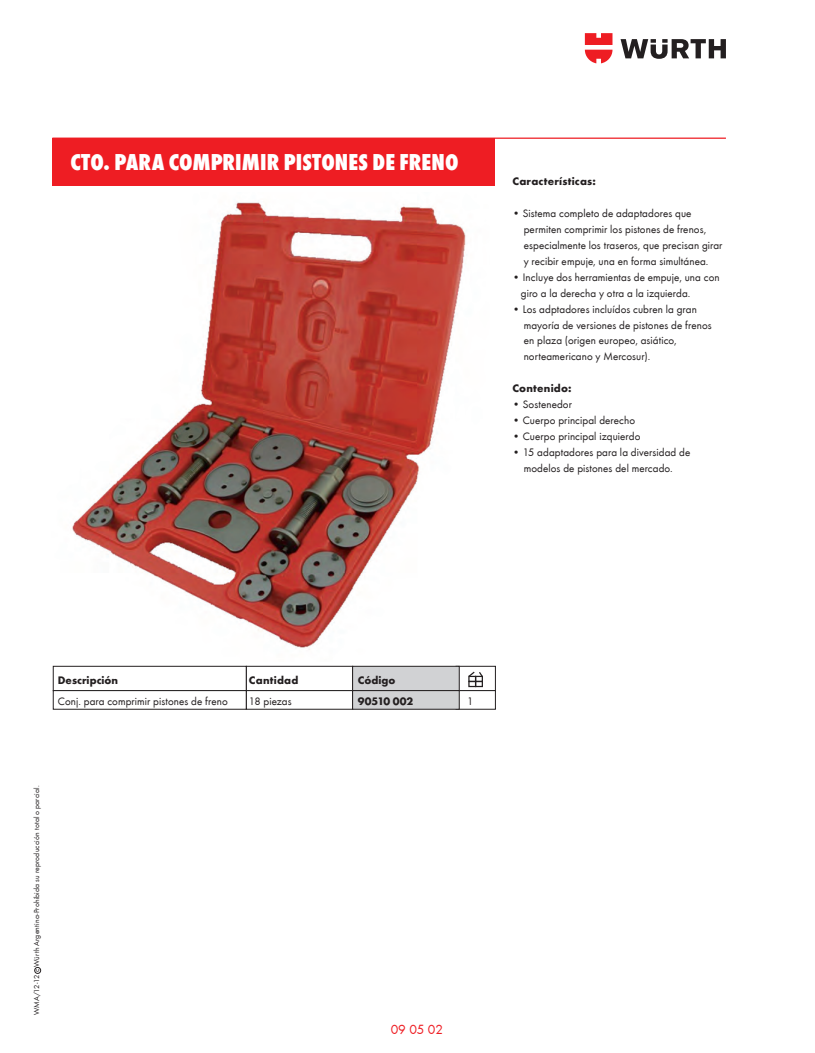
<style>
.page{position:relative;width:815px;height:1053px;background:#fff}
.page>*{position:absolute;margin:0;border:0;box-sizing:border-box;transform-origin:0 0}
.t1{font:800 condensed 23.75px "Wuerth";color:#fff}
.t2{font:13.75px "Wuerth";letter-spacing:-.005em;color:#ee1d23}
.t3{font:11.25px/16px "Wuerth";letter-spacing:.01em;color:#231f20}
.t4{font:700 11.25px "Wuerth";letter-spacing:.015em;color:#231f20}
.t5{font:7.5px "Wuerth";letter-spacing:.02em;color:#231f20;scale:1.04 1}
</style>
<div class="page">
<svg style="left:621px;top:39px;width:105px;height:20px"></svg>
<svg style="left:585px;top:33px;width:27px;height:30px"></svg>
<div style="left:34px;top:967px;width:7px;height:6px;border:1px solid #231f20;border-radius:50%"></div>
<img style="left:86px;top:206px;width:377px;height:420px">
<div style="left:53px;top:138px;width:442px;height:47px;background:#ee1d23"></div>
<hr style="left:52px;top:137px;width:674px;height:2px;background:#ee1d23">
<svg style="left:459px;top:687px;width:37px;height:3px"></svg>
<div style="left:456px;top:690px;width:40px;height:19px;background:#fff;border:1px solid #231f20"></div>
<div style="left:352px;top:666px;width:107px;height:24px;background:#d1d2d4"></div>
<div style="left:352px;top:690px;width:107px;height:19px;background:#d1d2d4;border:1px solid #231f20"></div>
<div style="left:24px;top:957px;width:6px;height:7px;border:1px solid #231f20;border-radius:50%"></div>
<img style="left:86px;top:223px;width:300px;height:261px">
<svg style="left:52px;top:137px;width:340px;height:71px"></svg>
<hr style="left:40px;top:128px;width:674px;height:1px;background:#ee1d23">
<svg style="left:270px;top:626px;width:72px;height:24px"></svg>
<div style="left:394px;top:650px;width:90px;height:19px;background:#fff"></div>
<svg style="left:457px;top:669px;width:39px;height:18px"></svg>
<svg style="left:412px;top:185px;width:83px;height:86px"></svg>
<img style="left:72px;top:511px;width:63px;height:87px">
<img style="left:153px;top:513px;width:89px;height:80px">
<img style="left:252px;top:506px;width:100px;height:90px">
<svg style="left:77px;top:535px;width:32px;height:32px"></svg>
<svg style="left:186px;top:540px;width:32px;height:32px"></svg>
<svg style="left:287px;top:537px;width:32px;height:32px"></svg>
<img style="left:366px;top:507px;width:87px;height:86px">
<img style="left:41px;top:661px;width:390px;height:49px">
<h1 class="t1" style="left:57px;top:136px;width:197px">HERRAMIENTAS PARA</h1>
<h1 class="t1" style="left:70px;top:145px;width:390px">CTO. PARA COMPRIMIR PISTONES DE FRENO</h1>
<p class="t4" style="left:512px;top:173px;width:85px">Características:</p>
<p class="t3" style="left:524px;top:204px;width:200px;text-indent:-11px">• Sistema completo de adaptadores que permiten comprimir los pistones de frenos, especialmente los traseros, que precisan girar y recibir empuje, una en forma simultánea.</p>
<p class="t3" style="left:521px;top:268px;width:200px;text-indent:-8px">• Incluye dos herramientas de empuje, una con giro a la derecha y otra a la izquierda.</p>
<p class="t3" style="left:524px;top:300px;width:189px;text-indent:-11px">• Los adptadores incluídos cubren la gran mayoría de versiones de pistones de frenos en plaza (origen europeo, asiático, norteamericano y Mercosur).</p>
<p class="t4" style="left:512px;top:380px;width:61px">Contenido:</p>
<p class="t3" style="left:512px;top:396px;width:61px">• Sostenedor</p>
<p class="t3" style="left:512px;top:412px;width:124px">• Cuerpo principal derecho</p>
<p class="t3" style="left:512px;top:428px;width:129px">• Cuerpo principal izquierdo</p>
<p class="t3" style="left:512px;top:444px;width:179px;text-align:center">• 15 adaptadores para la diversidad de modelos de pistones del mercado.</p>
<p class="t4" style="left:58px;top:671px;width:62px">Descripción</p>
<p class="t3" style="left:58px;top:692px;width:171px">Conj. para comprimir pistones de freno</p>
<p class="t3" style="left:275px;top:668px;width:20px">720</p>
<p class="t4" style="left:249px;top:671px;width:51px">Cantidad</p>
<p class="t3" style="left:249px;top:692px;width:44px">18 piezas</p>
<p class="t4" style="left:358px;top:692px;width:57px">90510 002</p>
<p class="t3" style="left:467px;top:692px;width:8px">1</p>
<p class="t4" style="left:358px;top:671px;width:39px">Código</p>
<p class="t5" style="left:32px;top:1015px;width:222px;rotate:-90deg">WMA/12-12 c Würth Argentina-Prohibida su reproducción total o parcial.</p>
<p class="t2" style="left:380px;top:1020px;width:72px">M 09 04 18</p>
<p class="t2" style="left:391px;top:1020px;width:54px">09 05 02</p>
</div>
